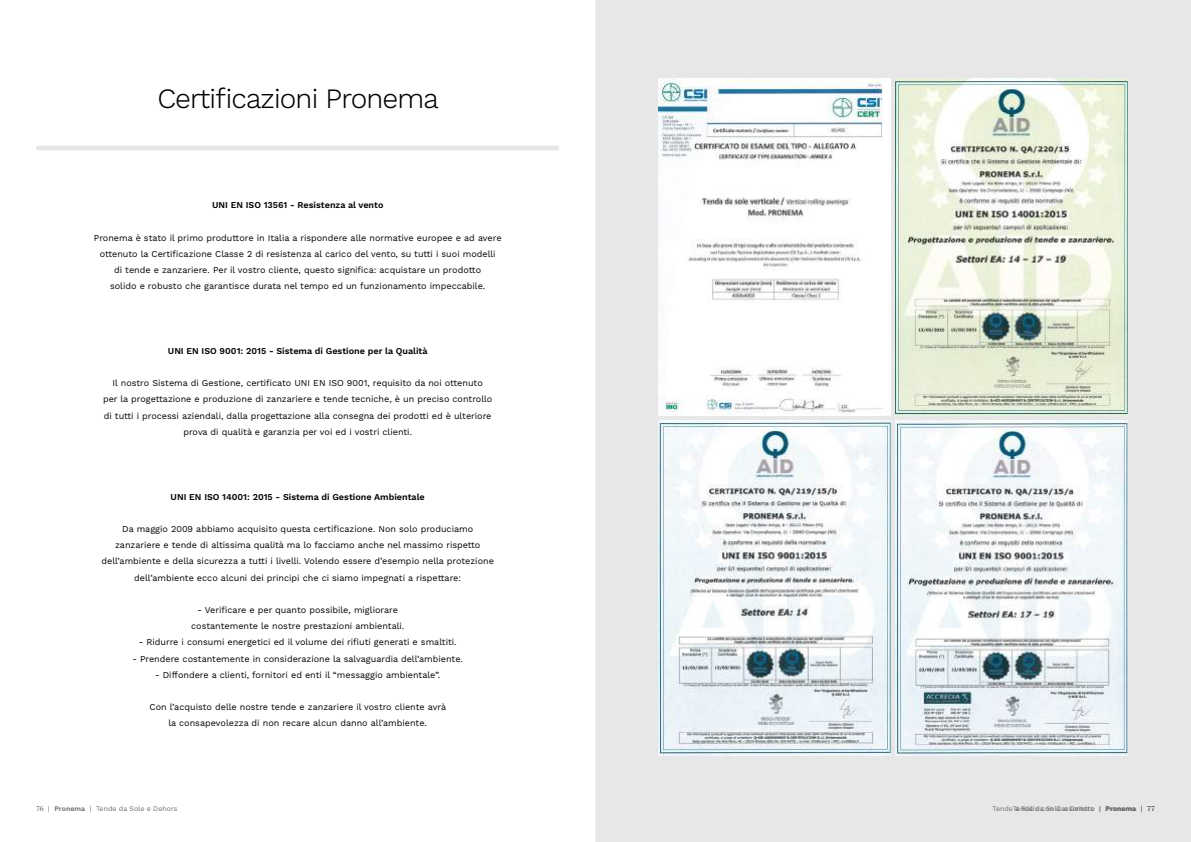
<style>
.page{position:relative;width:1191px;height:842px;background:#fff}
.page>*{position:absolute;margin:0;border:0;box-sizing:border-box;transform-origin:0 0}
.t1{font:300 28px "Work Sans";letter-spacing:-.03em;color:#000}
.t2{font:9px/16.2px "Work Sans";color:#000;text-align:center}
.t3{font:600 9px "Work Sans";color:#000}
.t4{font:7px "Work Sans";color:#6d6e70}
.s1{font-family:"Butler";font-weight:500}
.s2{font-weight:600}
</style>
<div class="page">
<div style="left:595px;top:0;width:596px;height:842px;background:#e8e7e7"></div>
<img style="left:895px;top:79px;width:232px;height:337px">
<img style="left:659px;top:420px;width:231px;height:335px">
<img style="left:659px;top:79px;width:231px;height:337px">
<img style="left:895px;top:420px;width:232px;height:335px">
<hr style="left:36px;top:146px;width:523px;height:4px;background:#e8e7e7;border-radius:2px">
<h1 class="t1" style="left:157px;top:82px;width:283px">Certificazioni Pronema</h1>
<p class="t3" style="left:212px;top:200px;width:173px">UNI EN ISO 13561 - Resistenza al vento</p>
<p class="t2" style="left:94px;top:230px;width:409px">Pronema è stato il primo produttore in Italia a rispondere alle normative europee e ad avere ottenuto la Certificazione Classe 2 di resistenza al carico del vento, su tutti i suoi modelli<br>di tende e zanzariere. Per il vostro cliente, questo significa: acquistare un prodotto<br>solido e robusto che garantisce durata nel tempo ed un funzionamento impeccabile.</p>
<p class="t3" style="left:168px;top:346px;width:261px">UNI EN ISO 9001: 2015 - Sistema di Gestione per la Qualità</p>
<p class="t2" style="left:103px;top:375px;width:391px">Il nostro Sistema di Gestione, certificato UNI EN ISO 9001, requisito da noi ottenuto<br>per la progettazione e produzione di zanzariere e tende tecniche, è un preciso controllo di tutti i processi aziendali, dalla progettazione alla consegna dei prodotti ed è ulteriore prova di qualità e garanzia per voi ed i vostri clienti.</p>
<p class="t3" style="left:171px;top:491px;width:256px">UNI EN ISO 14001: 2015 - Sistema di Gestione Ambientale</p>
<p class="t2" style="left:101px;top:521px;width:394px">Da maggio 2009 abbiamo acquisito questa certificazione. Non solo produciamo zanzariere e tende di altissima qualità ma lo facciamo anche nel massimo rispetto dell’ambiente e della sicurezza a tutti i livelli. Volendo essere d’esempio nella protezione dell’ambiente ecco alcuni dei principi che ci siamo impegnati a rispettare:</p>
<p class="t2" style="left:191px;top:602px;width:215px">- Verificare e per quanto possibile, migliorare costantemente le nostre prestazioni ambientali.</p>
<p class="t2" style="left:139px;top:634px;width:319px">- Ridurre i consumi energetici ed il volume dei rifiuti generati e smaltiti.</p>
<p class="t2" style="left:132px;top:651px;width:332px">- Prendere costantemente in considerazione la salvaguardia dell’ambiente.</p>
<p class="t2" style="left:155px;top:667px;width:286px">- Diffondere a clienti, fornitori ed enti il “messaggio ambientale”.</p>
<p class="t2" style="left:149px;top:699px;width:298px">Con l’acquisto delle nostre tende e zanzariere il vostro cliente avrà la consapevolezza di non recare alcun danno all’ambiente.</p>
<p class="t4" style="left:36px;top:804px;width:143px"><span class="s1">76</span> | <span class="s2">Pronema</span> | Tende da Sole e Dehors</p>
<p class="t4" style="left:1012px;top:804px;width:144px">Tende da Sole e Dehors | <span class="s2">Pronema</span> | <span class="s1">77</span></p>
<p class="t4" style="left:992px;top:804px;width:104px">Tende a Rullo con Cassonetto</p>
</div>
